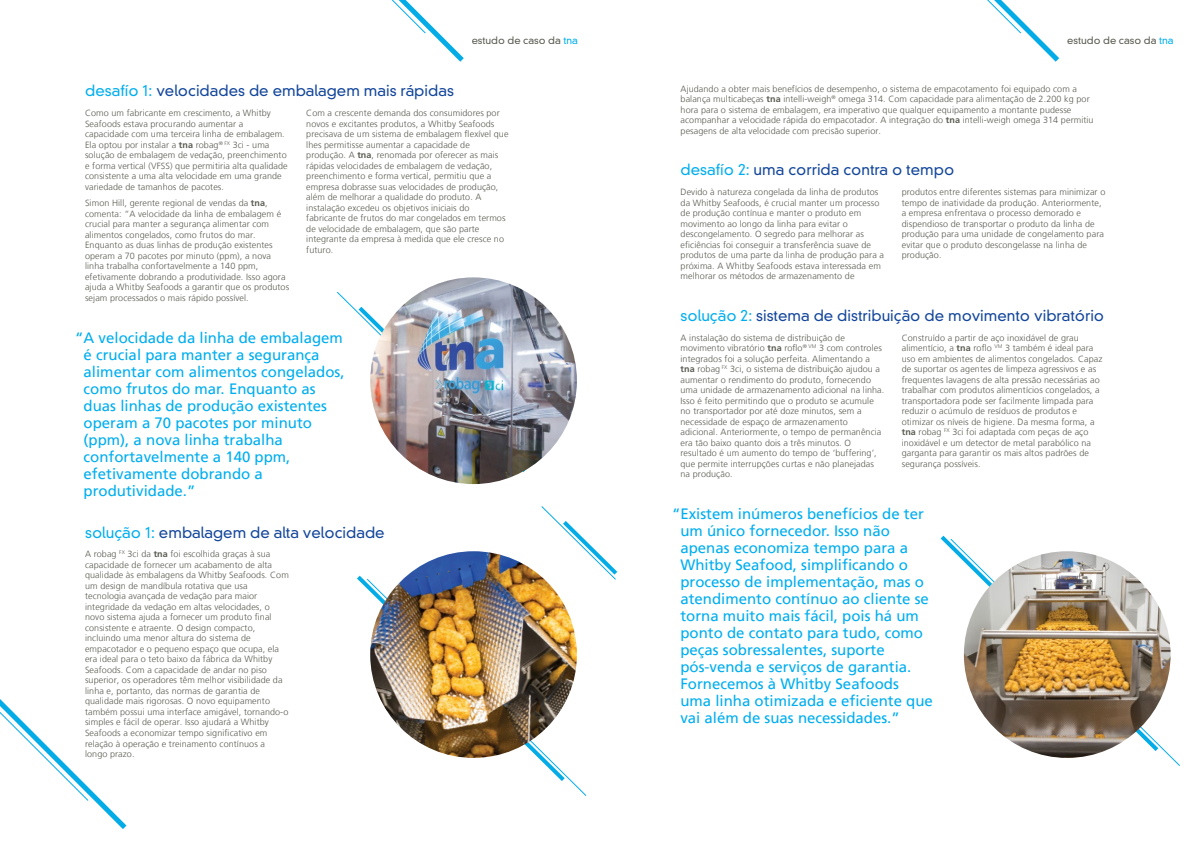
<style>
.page{position:relative;width:1191px;height:842px;background:#fff}
.page>*{position:absolute;margin:0;border:0;box-sizing:border-box;transform-origin:0 0}
.t1{font:15px/17px "Frutiger LT";color:#00aeef}
.t2{font:300 15px "DIN Neuzeit Grotesk Std";color:#13469b}
.t3{font:300 10px "DIN Neuzeit Grotesk Std";color:#595a51}
.t4{font:300 9px/10.5px "Frutiger LT";letter-spacing:.01em;color:#595a51}
.s1{color:#00aeef}
.s2{font-family:"Frutiger";font-weight:700}
</style>
<div class="page">
<svg style="left:541px;top:506px;width:77px;height:74px"></svg>
<svg style="left:0;top:699px;width:127px;height:130px"></svg>
<svg style="left:391px;top:0;width:73px;height:62px"></svg>
<svg style="left:987px;top:0;width:73px;height:62px"></svg>
<svg style="left:337px;top:291px;width:192px;height:185px"></svg>
<svg style="left:357px;top:571px;width:212px;height:17px"></svg>
<svg style="left:366px;top:578px;width:221px;height:218px"></svg>
<svg style="left:949px;top:538px;width:231px;height:228px"></svg>
<img style="left:370px;top:277px;width:207px;height:207px;border-radius:103px">
<img style="left:370px;top:551px;width:207px;height:207px;border-radius:103px">
<img style="left:964px;top:551px;width:206px;height:207px;border-radius:103px">
<h1 class="t2" style="left:85px;top:82px;width:370px"><span class="s1">desafío 1:</span> velocidades de embalagem mais rápidas</h1>
<p class="t3" style="left:471px;top:34px;width:108px">estudo de caso da <span class="s1">tna</span></p>
<p class="t4" style="left:85px;top:108px;width:204px">Como um fabricante em crescimento, a Whitby Seafoods estava procurando aumentar a capacidade com uma terceira linha de embalagem.<br>Ela optou por instalar a <span class="s2">tna</span> robag<sup>®</sup> <sup>FX</sup> 3ci - uma solução de embalagem de vedação, preenchimento e forma vertical (VFSS) que permitiria alta qualidade consistente a uma alta velocidade em uma grande variedade de tamanhos de pacotes.</p>
<p class="t4" style="left:85px;top:198px;width:206px">Simon Hill, gerente regional de vendas da <span class="s2">tna</span>, comenta: “A velocidade da linha de embalagem é crucial para manter a segurança alimentar com alimentos congelados, como frutos do mar.<br>Enquanto as duas linhas de produção existentes operam a 70 pacotes por minuto (ppm), a nova linha trabalha confortavelmente a 140 ppm, efetivamente dobrando a produtividade. Isso agora ajuda a Whitby Seafoods a garantir que os produtos sejam processados o mais rápido possível.</p>
<p class="t4" style="left:306px;top:108px;width:204px">Com a crescente demanda dos consumidores por novos e excitantes produtos, a Whitby Seafoods precisava de um sistema de embalagem flexível que lhes permitisse aumentar a capacidade de produção. A <span class="s2">tna</span>, renomada por oferecer as mais rápidas velocidades de embalagem de vedação, preenchimento e forma vertical, permitiu que a empresa dobrasse suas velocidades de produção, além de melhorar a qualidade do produto. A instalação excedeu os objetivos iniciais do fabricante de frutos do mar congelados em termos de velocidade de embalagem, que são parte integrante da empresa à medida que ele cresce no futuro.</p>
<p class="t1" style="left:84px;top:329px;width:262px;text-indent:-8px">“A velocidade da linha de embalagem é crucial para manter a segurança alimentar com alimentos congelados, como frutos do mar. Enquanto as duas linhas de produção existentes operam a 70 pacotes por minuto (ppm), a nova linha trabalha confortavelmente a 140 ppm, efetivamente dobrando a produtividade.”</p>
<h1 class="t2" style="left:85px;top:523px;width:301px"><span class="s1">solução 1:</span> embalagem de alta velocidade</h1>
<p class="t4" style="left:85px;top:549px;width:205px">A robag <sup>FX</sup> 3ci da <span class="s2">tna</span> foi escolhida graças à sua capacidade de fornecer um acabamento de alta qualidade às embalagens da Whitby Seafoods. Com um design de mandíbula rotativa que usa tecnologia avançada de vedação para maior integridade da vedação em altas velocidades, o novo sistema ajuda a fornecer um produto final consistente e atraente. O design compacto, incluindo uma menor altura do sistema de empacotador e o pequeno espaço que ocupa, ela era ideal para o teto baixo da fábrica da Whitby Seafoods. Com a capacidade de andar no piso superior, os operadores têm melhor visibilidade da linha e, portanto, das normas de garantia de qualidade mais rigorosas. O novo equipamento também possui uma interface amigável, tornando-o simples e fácil de operar. Isso ajudará a Whitby Seafoods a economizar tempo significativo em relação à operação e treinamento contínuos a longo prazo.</p>
<p class="t3" style="left:1067px;top:34px;width:108px">estudo de caso da <span class="s1">tna</span></p>
<p class="t4" style="left:680px;top:84px;width:414px">Ajudando a obter mais benefícios de desempenho, o sistema de empacotamento foi equipado com a balança multicabeças <span class="s2">tna</span> intelli-weigh<sup>®</sup> omega 314. Com capacidade para alimentação de 2.200 kg por hora para o sistema de embalagem, era imperativo que qualquer equipamento a montante pudesse acompanhar a velocidade rápida do empacotador. A integração do <span class="s2">tna</span> intelli-weigh omega 314 permitiu pesagens de alta velocidade com precisão superior.</p>
<h1 class="t2" style="left:680px;top:161px;width:275px"><span class="s1">desafío 2:</span> uma corrida contra o tempo</h1>
<p class="t4" style="left:680px;top:187px;width:205px">Devido à natureza congelada da linha de produtos da Whitby Seafoods, é crucial manter um processo de produção contínua e manter o produto em movimento ao longo da linha para evitar o descongelamento. O segredo para melhorar as eficiências foi conseguir a transferência suave de produtos de uma parte da linha de produção para a próxima. A Whitby Seafoods estava interessada em melhorar os métodos de armazenamento de</p>
<p class="t4" style="left:901px;top:187px;width:205px">produtos entre diferentes sistemas para minimizar o tempo de inatividade da produção. Anteriormente, a empresa enfrentava o processo demorado e dispendioso de transportar o produto da linha de produção para uma unidade de congelamento para evitar que o produto descongelasse na linha de produção.</p>
<h1 class="t2" style="left:680px;top:306px;width:425px"><span class="s1">solução 2:</span> sistema de distribuição de movimento vibratório</h1>
<p class="t4" style="left:680px;top:333px;width:205px">A instalação do sistema de distribuição de movimento vibratório <span class="s2">tna</span> roflo<sup>®</sup> <sup>VM</sup> 3 com controles integrados foi a solução perfeita. Alimentando a <span class="s2">tna</span> robag <sup>FX</sup> 3ci, o sistema de distribuição ajudou a aumentar o rendimento do produto, fornecendo uma unidade de armazenamento adicional na linha.<br>Isso é feito permitindo que o produto se acumule no transportador por até doze minutos, sem a necessidade de espaço de armazenamento adicional. Anteriormente, o tempo de permanência era tão baixo quanto dois a três minutos. O resultado é um aumento do tempo de ‘buffering’, que permite interrupções curtas e não planejadas na produção.</p>
<p class="t4" style="left:901px;top:332px;width:202px">Construído a partir de aço inoxidável de grau alimentício, a <span class="s2">tna</span> roflo <sup>VM</sup> 3 também é ideal para uso em ambientes de alimentos congelados. Capaz de suportar os agentes de limpeza agressivos e as frequentes lavagens de alta pressão necessárias ao trabalhar com produtos alimentícios congelados, a transportadora pode ser facilmente limpada para reduzir o acúmulo de resíduos de produtos e otimizar os níveis de higiene. Da mesma forma, a <span class="s2">tna</span> robag <sup>FX</sup> 3ci foi adaptada com peças de aço inoxidável e um detector de metal parabólico na garganta para garantir os mais altos padrões de segurança possíveis.</p>
<p class="t1" style="left:680px;top:505px;width:254px;text-indent:-8px">“Existem inúmeros benefícios de ter um único fornecedor. Isso não apenas economiza tempo para a<br>Whitby Seafood, simplificando o processo de implementação, mas o atendimento contínuo ao cliente se torna muito mais fácil, pois há um ponto de contato para tudo, como peças sobressalentes, suporte pós-venda e serviços de garantia.<br>Fornecemos à Whitby Seafoods uma linha otimizada e eficiente que vai além de suas necessidades.”</p>
</div>
